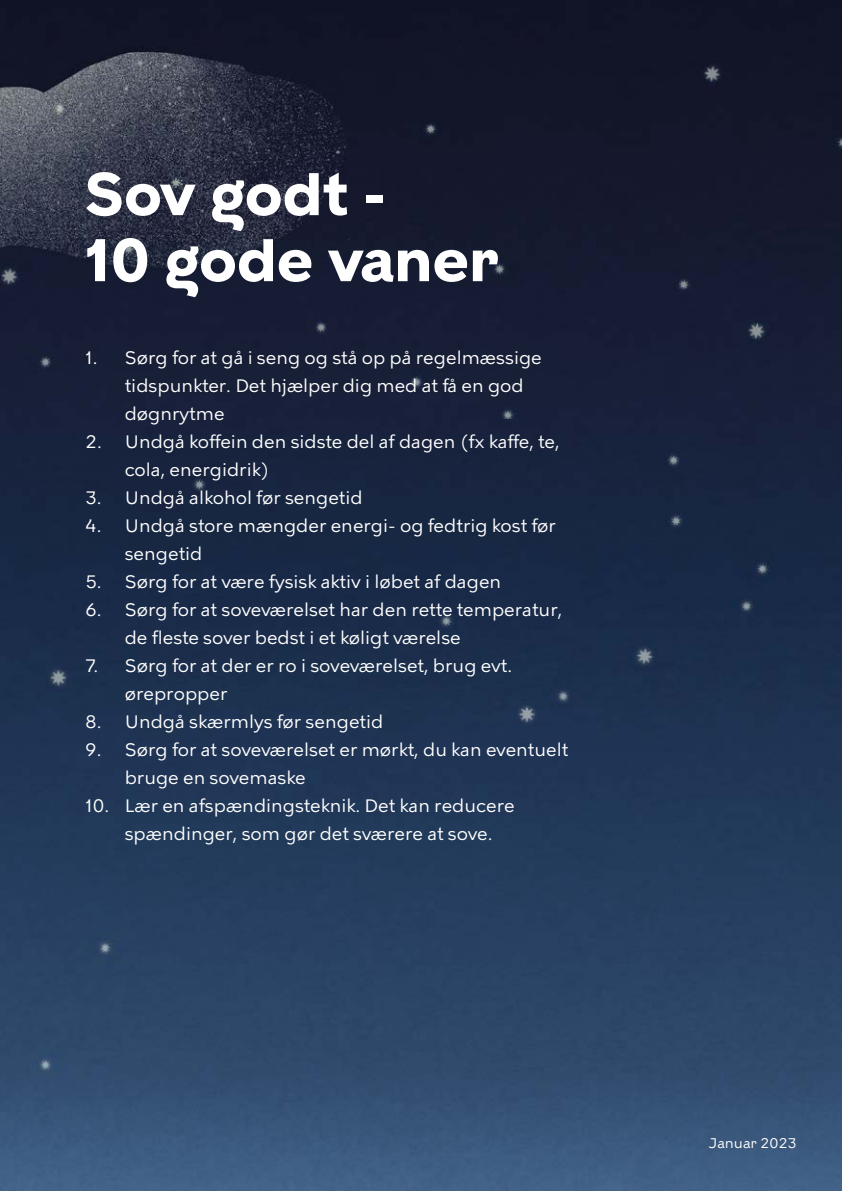
<style>
.page{position:relative;width:842px;height:1191px;background:#fff}
.page>*{position:absolute;margin:0;border:0;box-sizing:border-box;transform-origin:0 0}
.t1{font:700 60px/66px "KBH";color:#fff}
.t2{font:18px/28px "KBH Tekst";color:#fff}
.t3{font:14px "KBH";color:#fff}
</style>
<div class="page">
<img style="left:0;top:0;width:842px;height:1191px">
<svg style="left:46px;top:1138px;width:13px;height:10px"></svg>
<h1 class="t1" style="left:85px;top:161px;width:415px">Sov godt -<br>10 gode vaner</h1>
<p class="t2" style="left:125px;top:344px;width:419px;text-indent:-40px">1. Sørg for at gå i seng og stå op på regelmæssige tidspunkter. Det hjælper dig med at få en god døgnrytme</p>
<p class="t2" style="left:125px;top:428px;width:436px;text-indent:-40px">2. Undgå koffein den sidste del af dagen (fx kaffe, te, cola, energidrik)</p>
<p class="t2" style="left:85px;top:484px;width:279px">3. Undgå alkohol før sengetid</p>
<p class="t2" style="left:125px;top:512px;width:433px;text-indent:-40px">4. Undgå store mængder energi- og fedtrig kost før sengetid</p>
<p class="t2" style="left:85px;top:568px;width:418px">5. Sørg for at være fysisk aktiv i løbet af dagen</p>
<p class="t2" style="left:125px;top:596px;width:439px;text-indent:-40px">6. Sørg for at soveværelset har den rette temperatur, de fleste sover bedst i et køligt værelse</p>
<p class="t2" style="left:125px;top:652px;width:389px;text-indent:-40px">7. Sørg for at der er ro i soveværelset, brug evt. ørepropper</p>
<p class="t2" style="left:85px;top:708px;width:300px">8. Undgå skærmlys før sengetid</p>
<p class="t2" style="left:125px;top:736px;width:445px;text-indent:-40px">9. Sørg for at soveværelset er mørkt, du kan eventuelt bruge en sovemaske</p>
<p class="t2" style="left:125px;top:792px;width:391px;text-indent:-40px">10. Lær en afspændingsteknik. Det kan reducere spændinger, som gør det sværere at sove.</p>
<p class="t3" style="left:709px;top:1134px;width:89px">Januar 2023</p>
</div>
